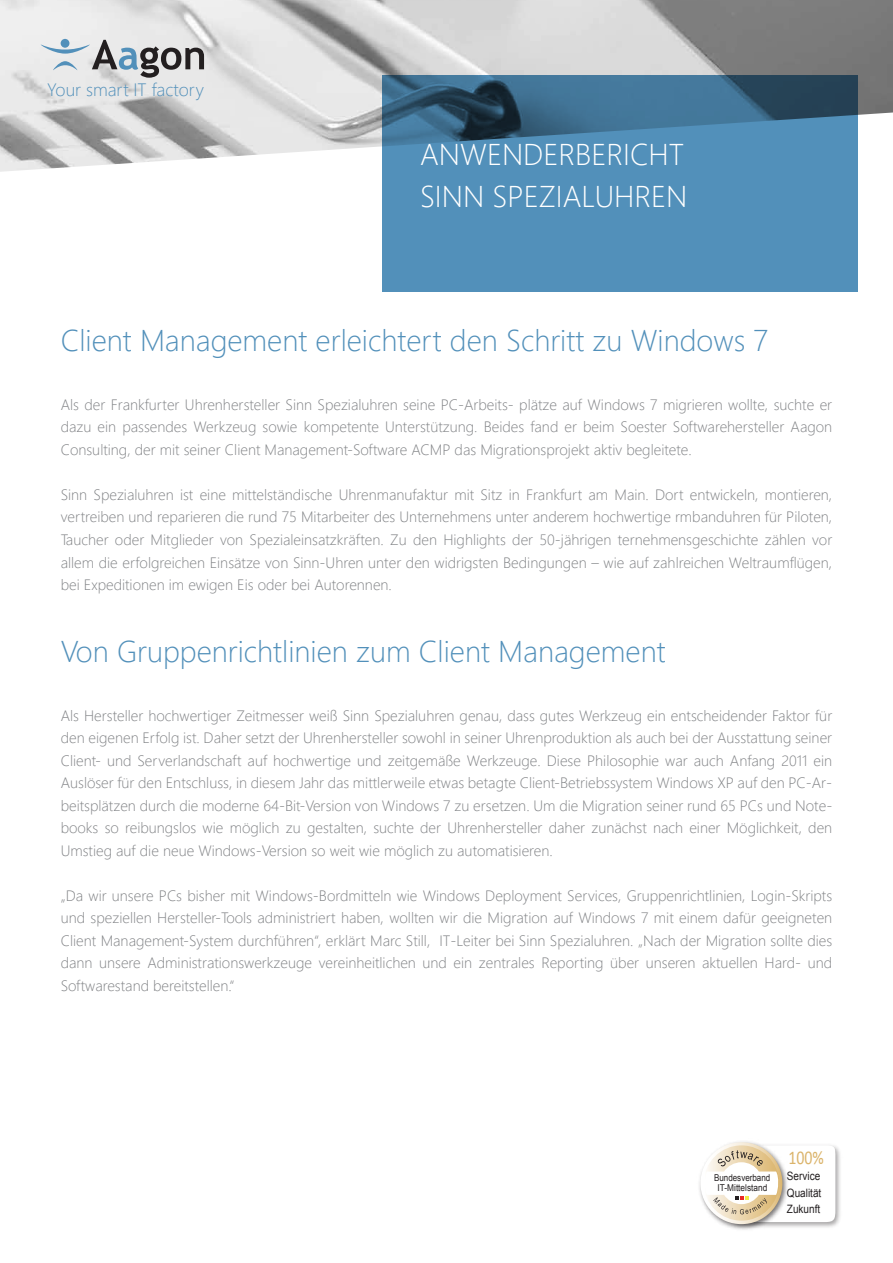
<style>
.page{position:relative;width:893px;height:1263px;background:#fff}
.page>*{position:absolute;margin:0;border:0;box-sizing:border-box;transform-origin:0 0}
.t1{font:300 30px "Segoe UI";color:#5290ba}
.t2{font:300 30px/42px "Segoe UI";color:#fff}
.t3{font:19.5px "Calibri";color:#dbb46b;scale:.81 1}
.t4{font:300 17.85px "Segoe UI";color:#5290ba}
.t5{font:300 15px/22.5px "Segoe UI";color:#808285;text-align:justify}
.t6{font:11.55px/16.5px "Arial";color:#231f20;text-align:justify;scale:.87 1}
.t7{font:9.45px/9.9px "Arial";color:#231f20;text-align:center;scale:.85 1}
</style>
<div class="page">
<img style="left:0;top:0;width:893px;height:112px">
<svg style="left:0;top:112px;width:893px;height:180px"></svg>
<img style="left:791px;top:1146px;width:49px;height:82px">
<img style="left:699px;top:1141px;width:92px;height:89px">
<svg style="left:700px;top:1142px;width:82px;height:82px"></svg>
<svg style="left:704px;top:1145px;width:131px;height:77px"></svg>
<svg style="left:383px;top:75px;width:475px;height:216px;background:#4b83aa"></svg>
<svg style="left:37px;top:40px;width:167px;height:38px;background:#b7bcbf"></svg>
<p class="t4" style="left:47px;top:75px;width:158px">Your smart IT factory</p>
<h1 class="t2" style="left:420px;top:132px;width:269px">ANWENDERBERICHT<br>SINN SPEZIALUHREN</h1>
<h1 class="t1" style="left:61px;top:317px;width:709px">Client Management erleichtert den Schritt zu Windows 7</h1>
<p class="t5" style="left:61px;top:393px;width:773px">Als der Frankfurter Uhrenhersteller Sinn Spezialuhren seine PC-Arbeits- plätze auf Windows 7 migrieren wollte, suchte er dazu ein passendes Werkzeug sowie kompetente Unterstützung. Beides fand er beim Soester Softwarehersteller Aagon Consulting, der mit seiner Client Management-Software ACMP das Migrationsprojekt aktiv begleitete.</p>
<p class="t5" style="left:61px;top:483px;width:773px">Sinn Spezialuhren ist eine mittelständische Uhrenmanufaktur mit Sitz in Frankfurt am Main. Dort entwickeln, montieren, vertreiben und reparieren die rund 75 Mitarbeiter des Unternehmens unter anderem hochwertige rmbanduhren für Piloten, Taucher oder Mitglieder von Spezialeinsatzkräften. Zu den Highlights der 50-jährigen ternehmensgeschichte zählen vor allem die erfolgreichen Einsätze von Sinn-Uhren unter den widrigsten Bedingungen – wie auf zahlreichen Weltraumflügen, bei Expeditionen im ewigen Eis oder bei Autorennen.</p>
<h1 class="t1" style="left:61px;top:627px;width:606px">Von Gruppenrichtlinien zum Client Management</h1>
<p class="t5" style="left:61px;top:703px;width:773px">Als Hersteller hochwertiger Zeitmesser weiß Sinn Spezialuhren genau, dass gutes Werkzeug ein entscheidender Faktor für den eigenen Erfolg ist. Daher setzt der Uhrenhersteller sowohl in seiner Uhrenproduktion als auch bei der Ausstattung seiner Client- und Serverlandschaft auf hochwertige und zeitgemäße Werkzeuge. Diese Philosophie war auch Anfang 2011 ein Auslöser für den Entschluss, in diesem Jahr das mittlerweile etwas betagte Client-Betriebssystem Windows XP auf den PC-Ar&shy;beitsplätzen durch die moderne 64-Bit-Version von Windows 7 zu ersetzen. Um die Migration seiner rund 65 PCs und Note&shy;books so reibungslos wie möglich zu gestalten, suchte der Uhrenhersteller daher zunächst nach einer Möglichkeit, den Umstieg auf die neue Windows-Version so weit wie möglich zu automatisieren.</p>
<p class="t5" style="left:61px;top:883px;width:773px">„Da wir unsere PCs bisher mit Windows-Bordmitteln wie Windows Deployment Services, Gruppenrichtlinien, Login-Skripts und speziellen Hersteller-Tools administriert haben, wollten wir die Migration auf Windows 7 mit einem dafür geeigneten Client Management-System durchführen“, erklärt Marc Still, IT-Leiter bei Sinn Spezialuhren. „Nach der Migration sollte dies dann unsere Administrationswerkzeuge vereinheitlichen und ein zentrales Reporting über unseren aktuellen Hard- und Softwarestand bereitstellen.“</p>
<p class="t7" style="left:714px;top:1172px;width:68px">Bundesverband<br>IT-Mittelstand</p>
<h2 class="t3" style="left:788px;top:1144px;width:45px">100%</h2>
<p class="t6" style="left:787px;top:1168px;width:41px">Service Qualität Zukunft</p>
</div>
